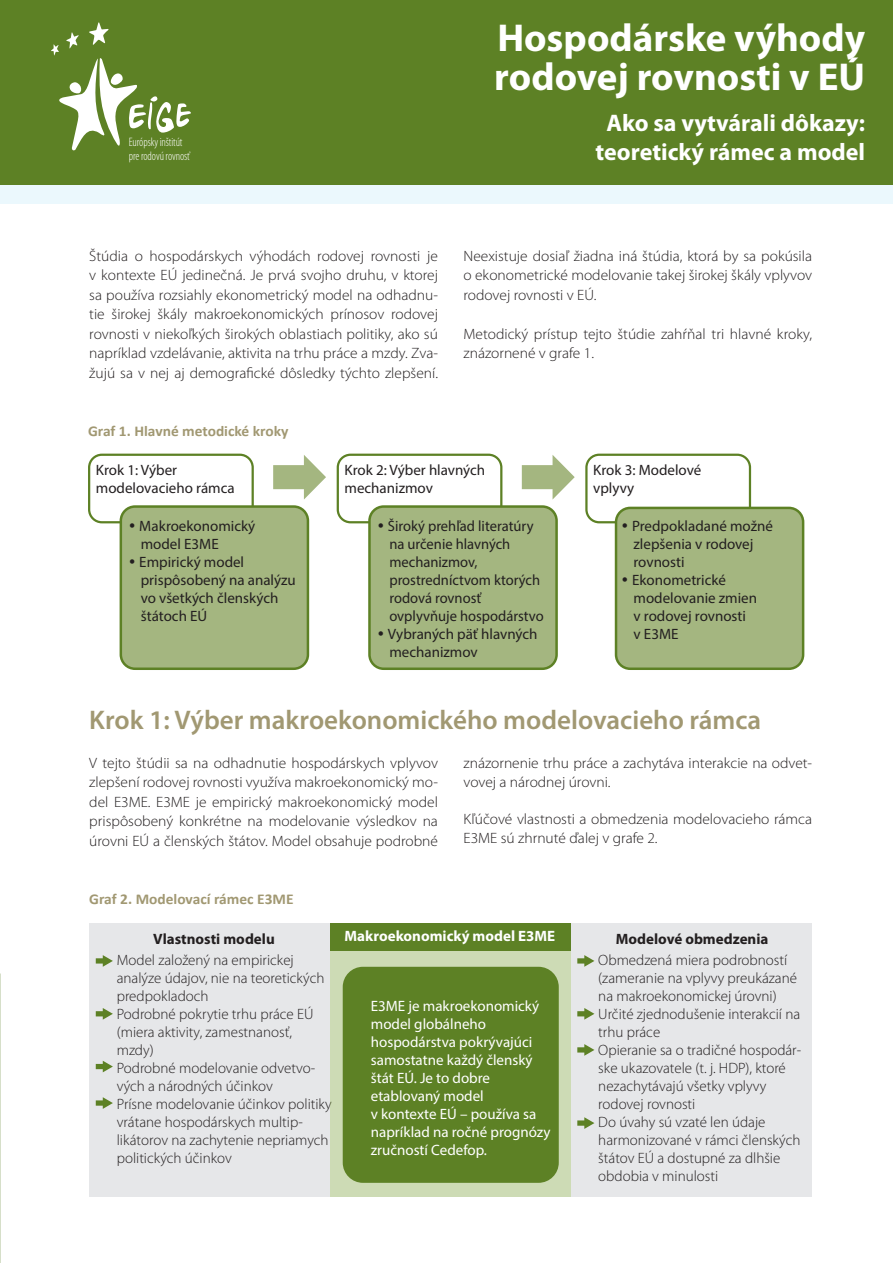
<style>
.page{position:relative;width:893px;height:1263px;background:#fff}
.page>*{position:absolute;margin:0;border:0;box-sizing:border-box;transform-origin:0 0}
._01_Main_Title{font:700 39px/39px "Myriad Pro";color:#fff}
.Title_1_1{font:600 27px "Myriad Pro";color:#a19872}
._01_Main_Title-2{font:700 24px/28.8px "Myriad Pro";color:#fff;text-align:center}
.Body_Text{font:300 15px/18px "Myriad Pro";color:#231f20}
.t1{font:15px/18px "Myriad Pro";color:#231f20}
.t2{font:15px/18px "Myriad Pro";color:#fff}
.Table_title{font:700 15px "Calibri";color:#a19872}
.t3{font:700 15px "Myriad Pro";color:#fff}
.t4{font:300 condensed 12.3px/13.6px "Myriad Pro";letter-spacing:-.01em;color:#fff}
.s1{font-weight:700}
</style>
<div class="page">
<div style="left:0;top:183px;width:893px;height:21px;background:#ebf8fd"></div>
<div style="left:0;top:0;width:893px;height:185px;background:#5d8125"></div>
<svg style="left:51px;top:22px;width:140px;height:129px"></svg>
<div style="left:88px;top:454px;width:166px;height:69px;border:2px solid #5d8125;border-radius:13px"></div>
<div style="left:121px;top:506px;width:187px;height:163px;background:#a4b680;border-radius:14px"></div>
<div style="left:120px;top:505px;width:189px;height:165px;border:3px solid #5d8125;border-radius:14px"></div>
<div style="left:337px;top:454px;width:165px;height:69px;border:2px solid #5d8125;border-radius:13px"></div>
<div style="left:369px;top:506px;width:188px;height:163px;background:#a4b680;border-radius:14px"></div>
<div style="left:368px;top:505px;width:190px;height:165px;border:3px solid #5d8125;border-radius:14px"></div>
<div style="left:585px;top:454px;width:166px;height:69px;border:2px solid #5d8125;border-radius:13px"></div>
<div style="left:616px;top:508px;width:187px;height:161px;background:#a4b680;border-radius:14px"></div>
<div style="left:615px;top:507px;width:189px;height:163px;border:2px solid #5d8125;border-radius:14px"></div>
<svg style="left:273px;top:455px;width:53px;height:44px"></svg>
<svg style="left:522px;top:455px;width:53px;height:44px"></svg>
<div style="left:89px;top:924px;width:723px;height:273px;background:#e6e7e9"></div>
<svg style="left:96px;top:955px;width:17px;height:12px"></svg>
<svg style="left:577px;top:955px;width:17px;height:12px"></svg>
<svg style="left:577px;top:1008px;width:17px;height:12px"></svg>
<svg style="left:577px;top:1117px;width:17px;height:12px"></svg>
<svg style="left:577px;top:1044px;width:17px;height:12px"></svg>
<svg style="left:96px;top:1008px;width:17px;height:12px"></svg>
<svg style="left:96px;top:1061px;width:17px;height:11px"></svg>
<svg style="left:96px;top:1097px;width:17px;height:12px"></svg>
<div style="left:330px;top:924px;width:241px;height:273px;background:#cddbb5"></div>
<div style="left:330px;top:924px;width:241px;height:27px;background:#5d8125"></div>
<div style="left:343px;top:967px;width:216px;height:216px;background:#5d8125;border-radius:20px"></div>
<p class="t4" style="left:129px;top:135px;width:63px">Európsky inštitút pre rodovú rovnosť</p>
<p class="_01_Main_Title" style="left:494px;top:17px;width:372px">Hospodárske výhody rodovej rovnosti v EÚ</p>
<p class="_01_Main_Title-2" style="left:595px;top:108px;width:271px">Ako sa vytvárali dôkazy: teoretický rámec a model</p>
<p class="Body_Text" style="left:89px;top:246px;width:350px;line-height:19.5px;text-align:justify">Štúdia o hospodárskych výhodách rodovej rovnosti je v kontexte EÚ jedinečná. Je prvá svojho druhu, v ktorej sa používa rozsiahly ekonometrický model na odhadnu&shy;tie širokej škály makroekonomických prínosov rodovej rovnosti v niekoľkých širokých oblastiach politiky, ako sú napríklad vzdelávanie, aktivita na trhu práce a mzdy. Zva&shy;žujú sa v nej aj demografické dôsledky týchto zlepšení.</p>
<p class="Body_Text" style="left:463px;top:246px;width:350px;line-height:19.5px;text-align:justify">Neexistuje dosiaľ žiadna iná štúdia, ktorá by sa pokúsila o ekonometrické modelovanie takej širokej škály vplyvov rodovej rovnosti v EÚ.</p>
<p class="Body_Text" style="left:463px;top:324px;width:350px;line-height:19.5px">Metodický prístup tejto štúdie zahŕňal tri hlavné kroky, znázornené v grafe 1.</p>
<p class="Table_title" style="left:88px;top:421px;width:202px">Graf 1. Hlavné metodické kroky</p>
<p class="t1" style="left:96px;top:461px;width:140px">Krok 1: Výber modelovacieho rámca</p>
<p class="t1" style="left:141px;top:516px;width:116px;text-indent:-12px">• Makroekonomický model E3ME</p>
<p class="t1" style="left:141px;top:552px;width:157px;text-indent:-12px">• Empirický model prispôsobený na analýzu vo všetkých členských štátoch EÚ</p>
<p class="t1" style="left:345px;top:461px;width:142px">Krok 2: Výber hlavných mechanizmov</p>
<p class="t1" style="left:389px;top:516px;width:156px;text-indent:-12px">• Široký prehľad literatúry na určenie hlavných mechanizmov, prostredníctvom ktorých rodová rovnosť ovplyvňuje hospodárstvo</p>
<p class="t1" style="left:389px;top:624px;width:150px;text-indent:-12px">• Vybraných päť hlavných mechanizmov</p>
<p class="t1" style="left:593px;top:461px;width:110px">Krok 3: Modelové vplyvy</p>
<p class="t1" style="left:634px;top:516px;width:141px;text-indent:-12px">• Predpokladané možné zlepšenia v rodovej rovnosti</p>
<p class="t1" style="left:634px;top:570px;width:125px;text-indent:-12px">• Ekonometrické modelovanie zmien v rodovej rovnosti<br>v E3ME</p>
<p class="Title_1_1" style="left:89px;top:705px;width:673px">Krok 1: Výber makroekonomického modelovacieho rámca</p>
<p class="Body_Text" style="left:89px;top:753px;width:350px;line-height:19.5px;text-align:justify">V tejto štúdii sa na odhadnutie hospodárskych vplyvov zlepšení rodovej rovnosti využíva makroekonomický mo&shy;del E3ME. E3ME je empirický makroekonomický model prispôsobený konkrétne na modelovanie výsledkov na úrovni EÚ a členských štátov. Model obsahuje podrobné</p>
<p class="Body_Text" style="left:463px;top:753px;width:350px;line-height:19.5px">znázornenie trhu práce a zachytáva interakcie na odvet&shy;vovej a národnej úrovni.</p>
<p class="Body_Text" style="left:463px;top:809px;width:350px;line-height:19.5px">Kľúčové vlastnosti a obmedzenia modelovacieho rámca<br>E3ME sú zhrnuté ďalej v grafe 2.</p>
<p class="Table_title" style="left:89px;top:889px;width:206px">Graf 2. Modelovací rámec E3ME</p>
<p class="Body_Text" style="left:117px;top:929px;width:179px;line-height:21px;text-indent:37px"><span class="s1">Vlastnosti modelu<br></span>Model založený na empirickej</p>
<p class="Body_Text" style="left:117px;top:969px;width:217px">analýze údajov, nie na teoretických predpokladoch<br>Podrobné pokrytie trhu práce EÚ (miera aktivity, zamestnanosť, mzdy)<br>Podrobné modelovanie odvetvo&shy;vých a národných účinkov<br>Prísne modelovanie účinkov politiky vrátane hospodárskych multip&shy;likátorov na zachytenie nepriamych politických účinkov</p>
<p class="t3" style="left:345px;top:926px;width:212px">Makroekonomický model E3ME</p>
<p class="t2" style="left:371px;top:997px;width:181px">E3ME je makroekonomický model globálneho hospodárstva pokrývajúci samostatne každý členský štát EÚ. Je to dobre etablovaný model<br>v kontexte EÚ – používa sa napríklad na ročné prognózy zručností Cedefop.</p>
<p class="Body_Text" style="left:598px;top:929px;width:190px;line-height:21px;text-align:center"><span class="s1">Modelové obmedzenia<br></span>Obmedzená miera podrobností</p>
<p class="Body_Text" style="left:598px;top:969px;width:204px">(zameranie na vplyvy preukázané na makroekonomickej úrovni)<br>Určité zjednodušenie interakcií na trhu práce<br>Opieranie sa o tradičné hospodár&shy;ske ukazovatele (t. j. HDP), ktoré nezachytávajú všetky vplyvy rodovej rovnosti<br>Do úvahy sú vzaté len údaje harmonizované v rámci členských štátov EÚ a dostupné za dlhšie obdobia v minulosti</p>
</div>
